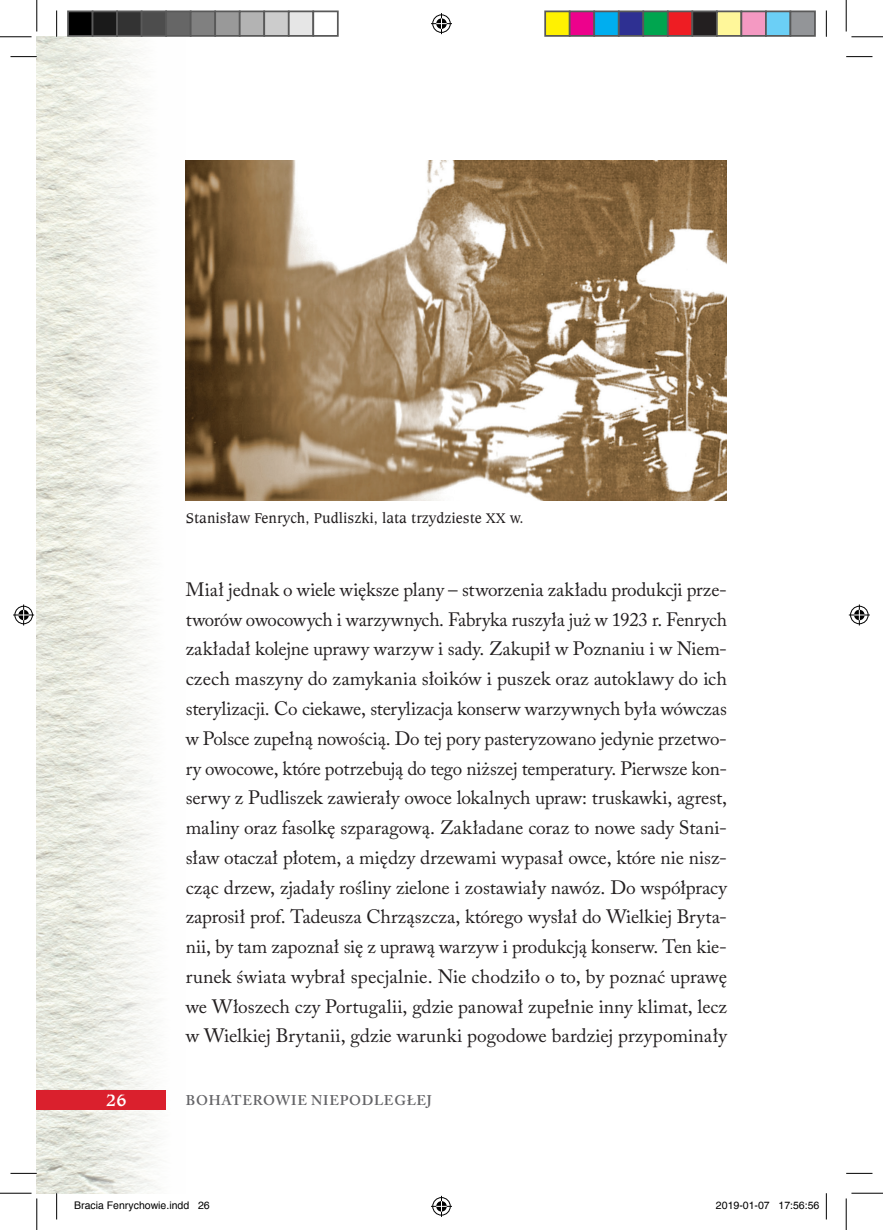
<style>
.page{position:relative;width:883px;height:1230px;background:#fff}
.page>*{position:absolute;margin:0;border:0;box-sizing:border-box;transform-origin:0 0}
.Akapit_BWC_-_s_a{font:19.25px/29.8px "Adobe Caslon Pro";letter-spacing:.005em;color:#231f20;text-align:justify}
.t1{font:700 17.5px "Caxton Bk EU";color:#fff}
.Rys__podpis_-_s_n{font:14.88px "Caxton Bk EU";color:#231f20}
.t2{font:600 14px "Adobe Caslon Pro";letter-spacing:.055em;color:#636366}
.t3{font:10.5px "Helvetica";color:#000}
</style>
<div class="page">
<img style="left:37px;top:37px;width:149px;height:1156px">
<div style="left:37px;top:1090px;width:129px;height:19px;background:#da202d"></div>
<img style="left:186px;top:161px;width:540px;height:340px">
<svg style="left:10px;top:56px;width:27px;height:1px"></svg>
<svg style="left:846px;top:56px;width:26px;height:1px"></svg>
<svg style="left:10px;top:1172px;width:27px;height:1px"></svg>
<svg style="left:846px;top:1172px;width:26px;height:1px"></svg>
<svg style="left:56px;top:10px;width:1px;height:27px"></svg>
<svg style="left:56px;top:1193px;width:1px;height:26px"></svg>
<svg style="left:825px;top:10px;width:1px;height:27px"></svg>
<svg style="left:825px;top:1193px;width:1px;height:26px"></svg>
<hr style="left:0;top:36px;width:32px;height:1px;background:#000">
<hr style="left:851px;top:36px;width:31px;height:1px;background:#000">
<hr style="left:0;top:1192px;width:32px;height:1px;background:#000">
<hr style="left:851px;top:1192px;width:31px;height:1px;background:#000">
<hr style="left:36px;top:0;width:1px;height:31px;background:#000">
<hr style="left:36px;top:1198px;width:1px;height:31px;background:#000">
<hr style="left:845px;top:0;width:1px;height:31px;background:#000">
<hr style="left:845px;top:1198px;width:1px;height:31px;background:#000">
<svg style="left:431px;top:13px;width:21px;height:21px"></svg>
<svg style="left:431px;top:1195px;width:21px;height:21px"></svg>
<svg style="left:13px;top:604px;width:21px;height:21px"></svg>
<svg style="left:848px;top:604px;width:21px;height:21px"></svg>
<div style="left:68px;top:11px;width:24px;height:25px;background:#000"></div>
<div style="left:67px;top:10px;width:26px;height:27px;border:2px solid #595959"></div>
<div style="left:92px;top:11px;width:25px;height:25px;background:#1a1a1a"></div>
<div style="left:92px;top:10px;width:26px;height:27px;border:2px solid #595959"></div>
<div style="left:117px;top:11px;width:24px;height:25px;background:#333"></div>
<div style="left:116px;top:10px;width:26px;height:27px;border:2px solid #595959"></div>
<div style="left:141px;top:11px;width:25px;height:25px;background:#4d4d4d"></div>
<div style="left:141px;top:10px;width:26px;height:27px;border:2px solid #595959"></div>
<div style="left:166px;top:11px;width:24px;height:25px;background:#666"></div>
<div style="left:165px;top:10px;width:26px;height:27px;border:2px solid #595959"></div>
<div style="left:190px;top:11px;width:25px;height:25px;background:#808080"></div>
<div style="left:190px;top:10px;width:26px;height:27px;border:2px solid #595959"></div>
<div style="left:215px;top:11px;width:24px;height:25px;background:#999"></div>
<div style="left:214px;top:10px;width:26px;height:27px;border:2px solid #595959"></div>
<div style="left:239px;top:11px;width:25px;height:25px;background:#b3b3b3"></div>
<div style="left:239px;top:10px;width:26px;height:27px;border:2px solid #595959"></div>
<div style="left:264px;top:11px;width:24px;height:25px;background:#ccc"></div>
<div style="left:263px;top:10px;width:26px;height:27px;border:2px solid #595959"></div>
<div style="left:288px;top:11px;width:25px;height:25px;background:#e6e6e6"></div>
<div style="left:288px;top:10px;width:26px;height:27px;border:2px solid #595959"></div>
<div style="left:312px;top:10px;width:26px;height:27px;border:2px solid #595959"></div>
<div style="left:545px;top:11px;width:24px;height:25px;background:#fff101"></div>
<div style="left:544px;top:10px;width:26px;height:27px;border:2px solid #595959"></div>
<div style="left:569px;top:11px;width:25px;height:25px;background:#ed028c"></div>
<div style="left:568px;top:10px;width:26px;height:27px;border:2px solid #595959"></div>
<div style="left:594px;top:11px;width:24px;height:25px;background:#00aeef"></div>
<div style="left:593px;top:10px;width:26px;height:27px;border:2px solid #595959"></div>
<div style="left:618px;top:11px;width:25px;height:25px;background:#2e3092"></div>
<div style="left:617px;top:10px;width:26px;height:27px;border:2px solid #595959"></div>
<div style="left:643px;top:11px;width:24px;height:25px;background:#00a54f"></div>
<div style="left:642px;top:10px;width:26px;height:27px;border:2px solid #595959"></div>
<div style="left:667px;top:11px;width:25px;height:25px;background:#ee1d23"></div>
<div style="left:666px;top:10px;width:26px;height:27px;border:2px solid #595959"></div>
<div style="left:692px;top:11px;width:24px;height:25px;background:#231f20"></div>
<div style="left:691px;top:10px;width:26px;height:27px;border:2px solid #595959"></div>
<div style="left:716px;top:11px;width:25px;height:25px;background:#fff79a"></div>
<div style="left:715px;top:10px;width:26px;height:27px;border:2px solid #595959"></div>
<div style="left:741px;top:11px;width:24px;height:25px;background:#f499c2"></div>
<div style="left:740px;top:10px;width:26px;height:27px;border:2px solid #595959"></div>
<div style="left:765px;top:11px;width:25px;height:25px;background:#6bcff6"></div>
<div style="left:764px;top:10px;width:26px;height:27px;border:2px solid #595959"></div>
<div style="left:790px;top:11px;width:24px;height:25px;background:#939598"></div>
<div style="left:789px;top:10px;width:26px;height:27px;border:2px solid #595959"></div>
<p class="Rys__podpis_-_s_n" style="left:186px;top:508px;width:339px">Stanisław Fenrych, Pudliszki, lata trzydzieste XX w.</p>
<p class="Akapit_BWC_-_s_a" style="left:186px;top:574px;width:542px">Miał jednak o wiele większe plany – stworzenia zakładu produkcji prze&shy;tworów owocowych i warzywnych. Fabryka ruszyła już w 1923 r. Fenrych zakładał kolejne uprawy warzyw i sady. Zakupił w Poznaniu i w Niem&shy;czech maszyny do zamykania słoików i puszek oraz autoklawy do ich sterylizacji. Co ciekawe, sterylizacja konserw warzywnych była wówczas w Polsce zupełną nowością. Do tej pory pasteryzowano jedynie przetwo&shy;ry owocowe, które potrzebują do tego niższej temperatury. Pierwsze kon&shy;serwy z Pudliszek zawierały owoce lokalnych upraw: truskawki, agrest, maliny oraz fasolkę szparagową. Zakładane coraz to nowe sady Stani&shy;sław otaczał płotem, a między drzewami wypasał owce, które nie nisz&shy;cząc drzew, zjadały rośliny zielone i zostawiały nawóz. Do współpracy zaprosił prof. Tadeusza Chrząszcza, którego wysłał do Wielkiej Bryta&shy;nii, by tam zapoznał się z uprawą warzyw i produkcją konserw. Ten kie&shy;runek świata wybrał specjalnie. Nie chodziło o to, by poznać uprawę we Włoszech czy Portugalii, gdzie panował zupełnie inny klimat, lecz w Wielkiej Brytanii, gdzie warunki pogodowe bardziej przypominały</p>
<p class="t1" style="left:106px;top:1088px;width:22px">26</p>
<p class="t2" style="left:186px;top:1092px;width:247px">BOHATEROWIE NIEPODLEGŁEJ</p>
<p class="t3" style="left:74px;top:1199px;width:137px">Bracia Fenrychowie.indd 26</p>
<p class="t3" style="left:715px;top:1199px;width:105px">2019-01-07 17:56:56</p>
</div>
